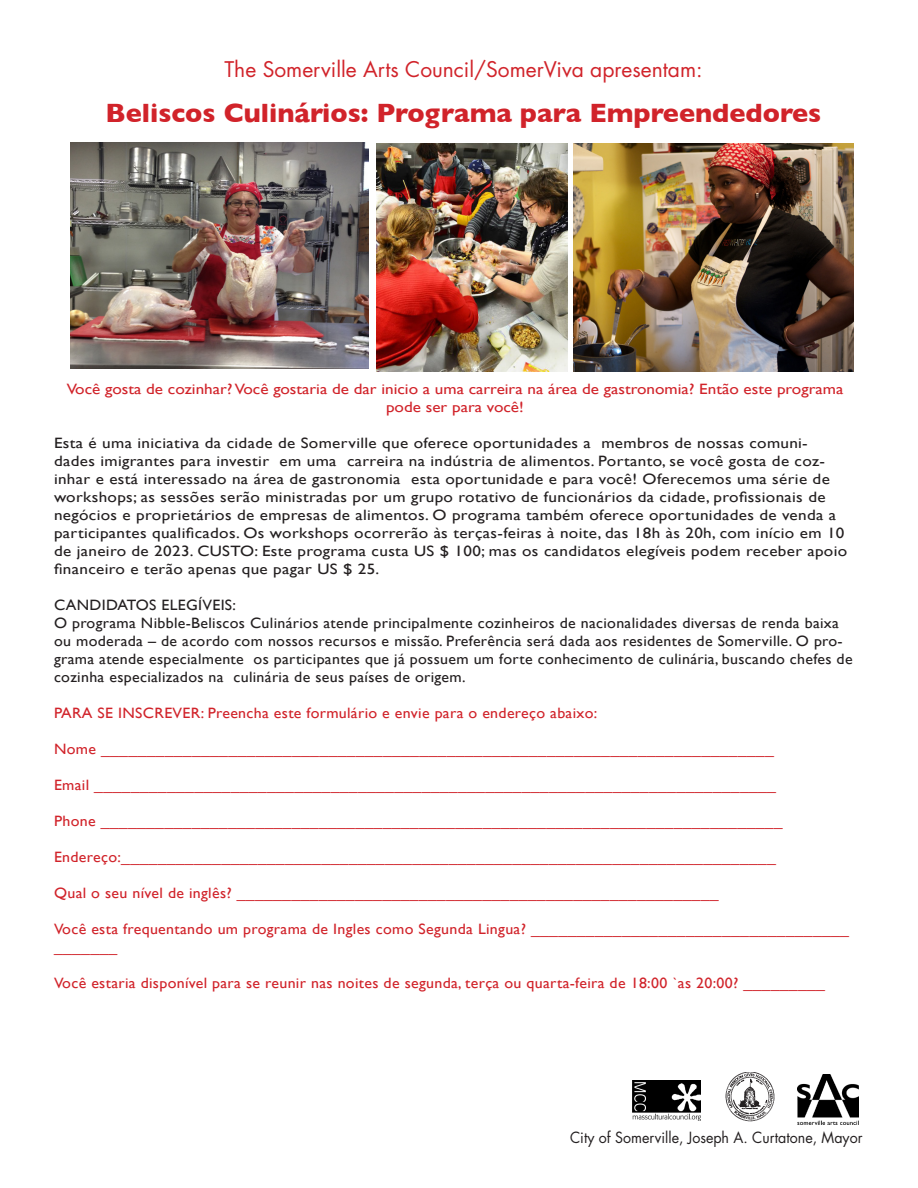
<style>
.page{position:relative;width:918px;height:1188px;background:#fff}
.page>*{position:absolute;margin:0;border:0;box-sizing:border-box;transform-origin:0 0}
.t1{font:700 27px "Gill Sans";color:#d1232a}
.t2{font:21px "Futura";color:#d1232a}
.t3{font:15px/18px "Gill Sans";letter-spacing:.02em;color:#231f20;scale:1.14 1}
.t4{font:15px/18px "Gill Sans";letter-spacing:.02em;color:#d1232a;scale:1.06 1}
.t5{font:15px/18px "Gill Sans";letter-spacing:.02em;color:#231f20;scale:1.06 1}
.t6{font:15px/18px "Gill Sans";color:#d1232a;text-align:center;scale:1.14 1}
.t7{font:15px "Futura";color:#231f20;scale:.95 1}
</style>
<div class="page">
<img style="left:377px;top:143px;width:191px;height:228px">
<img style="left:71px;top:142px;width:298px;height:226px">
<img style="left:573px;top:143px;width:280px;height:228px">
<img style="left:798px;top:1074px;width:60px;height:51px">
<img style="left:633px;top:1080px;width:67px;height:41px">
<img style="left:726px;top:1073px;width:48px;height:48px">
<p class="t2" style="left:224px;top:55px;width:480px">The Somerville Arts Council/SomerViva apresentam:</p>
<p class="t1" style="left:106px;top:92px;width:717px">Beliscos Culinários: Programa para Empreendedores</p>
<p class="t6" style="left:67px;top:380px;width:683px">Você gosta de cozinhar? Você gostaria de dar inicio a uma carreira na área de gastronomia? Então este programa pode ser para você!</p>
<p class="t3" style="left:54px;top:434px;width:697px">Esta é uma iniciativa da cidade de Somerville que oferece oportunidades a membros de nossas comuni&shy;dades imigrantes para investir em uma carreira na indústria de alimentos. Portanto, se você gosta de coz&shy;inhar e está interessado na área de gastronomia esta oportunidade e para você! Oferecemos uma série de workshops; as sessões serão ministradas por um grupo rotativo de funcionários da cidade, profissionais de negócios e proprietários de empresas de alimentos. O programa também oferece oportunidades de venda a participantes qualificados. Os workshops ocorrerão às terças-feiras à noite, das 18h às 20h, com início em 10 de janeiro de 2023. CUSTO: Este programa custa US $ 100; mas os candidatos elegíveis podem receber apoio financeiro e terão apenas que pagar US $ 25.</p>
<p class="t5" style="left:54px;top:596px;width:173px">CANDIDATOS ELEGÍVEIS:</p>
<p class="t5" style="left:54px;top:614px;width:755px">O programa Nibble-Beliscos Culinários atende principalmente cozinheiros de nacionalidades diversas de renda baixa ou moderada – de acordo com nossos recursos e missão. Preferência será dada aos residentes de Somerville. O pro&shy;grama atende especialmente os participantes que já possuem um forte conhecimento de culinária, buscando chefes de cozinha especializados na culinária de seus países de origem.</p>
<p class="t4" style="left:54px;top:704px;width:514px">PARA SE INSCREVER: Preencha este formulário e envie para o endereço abaixo:</p>
<p class="t4" style="left:54px;top:740px;width:681px">Nome __________________________________________________________________________</p>
<p class="t4" style="left:54px;top:776px;width:683px">Email ___________________________________________________________________________</p>
<p class="t4" style="left:54px;top:812px;width:689px">Phone ___________________________________________________________________________</p>
<p class="t4" style="left:54px;top:848px;width:682px">Endereço:________________________________________________________________________</p>
<p class="t4" style="left:54px;top:884px;width:628px">Qual o seu nível de inglês? _____________________________________________________</p>
<p class="t4" style="left:54px;top:920px;width:752px">Você esta frequentando um programa de Ingles como Segunda Lingua? ___________________________________ _______</p>
<p class="t4" style="left:54px;top:974px;width:729px">Você estaria disponível para se reunir nas noites de segunda, terça ou quarta-feira de 18:00 `as 20:00? _________</p>
<p class="t7" style="left:570px;top:1127px;width:309px">City of Somerville, Joseph A. Curtatone, Mayor</p>
</div>
